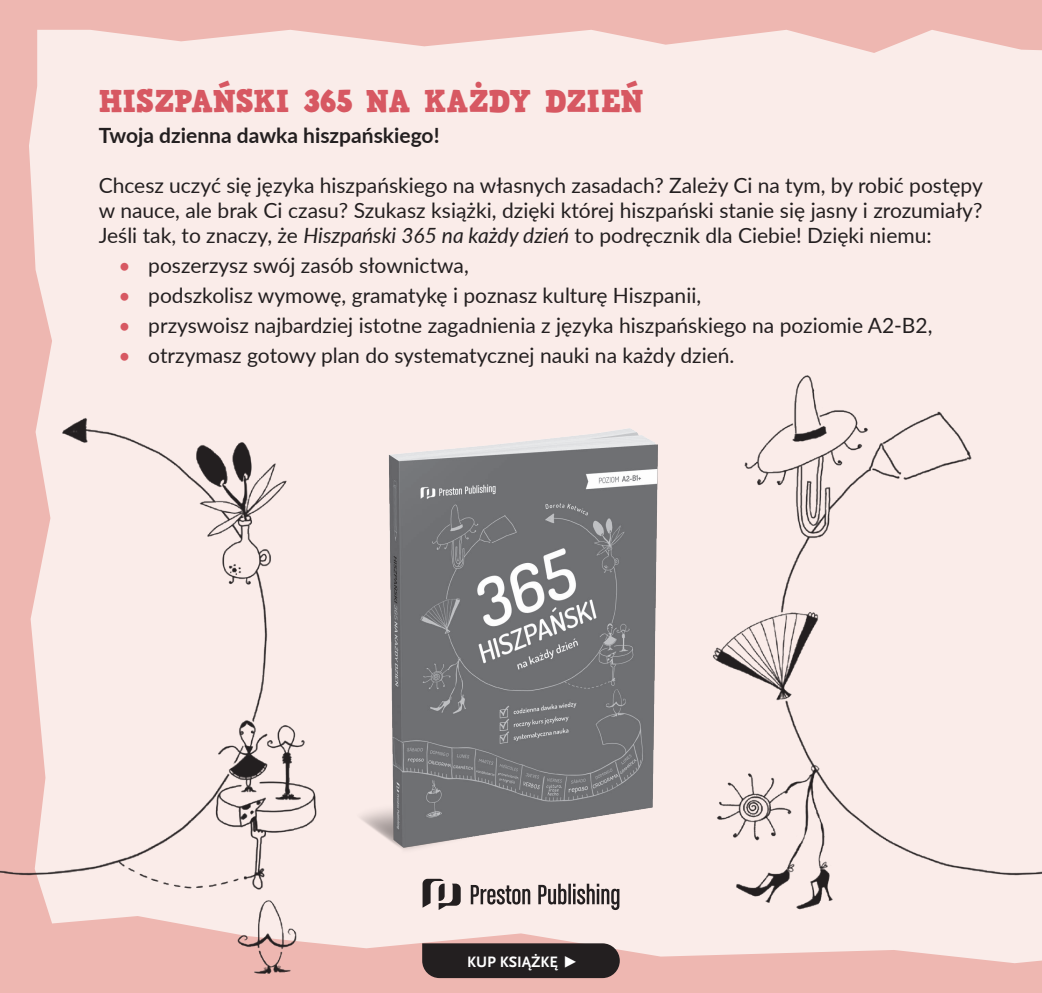
<style>
.page{position:relative;width:1042px;height:993px;background:#fff}
.page>*{position:absolute;margin:0;border:0;box-sizing:border-box;transform-origin:0 0}
.t1{font:31.5px "HVD Comic Serif Pro";color:#d75862}
.t2{font:21px/25.2px "Lato";color:#231f20;text-align:justify}
.t3{font:700 21px "Lato";color:#231f20}
.t4{font:700 15.75px "Scala Sans Pro";color:#fff}
.s1{font-style:italic}
.s2{color:#d75862}
</style>
<div class="page">
<div style="left:0;top:0;width:1042px;height:992px;background:#eeb7b1"></div>
<div style="left:29px;top:30px;width:1013px;height:926px;background:#faece9"></div>
<svg style="left:471px;top:883px;width:148px;height:26px;background:#b1a7a5"></svg>
<svg style="left:422px;top:878px;width:39px;height:31px"></svg>
<div style="left:655px;top:316px;width:387px;height:647px;background:#faece9"></div>
<img style="left:0;top:316px;width:363px;height:658px">
<img style="left:347px;top:418px;width:338px;height:446px">
<div style="left:422px;top:943px;width:198px;height:34px;background:#231f20"></div>
<h1 class="t1" style="left:99px;top:80px;width:546px">HISZPAŃSKI 365 NA KAŻDY DZIEŃ</h1>
<p class="t3" style="left:99px;top:119px;width:342px">Twoja dzienna dawka hiszpańskiego!</p>
<p class="t2" style="left:99px;top:172px;width:886px">Chcesz uczyć się języka hiszpańskiego na własnych zasadach? Zależy Ci na tym, by robić postępy w nauce, ale brak Ci czasu? Szukasz książki, dzięki której hiszpański stanie się jasny i zrozumiały?<br>Jeśli tak, to znaczy, że <span class="s1">Hiszpański 365 na każdy dzień</span> to podręcznik dla Ciebie! Dzięki niemu:</p>
<p class="t2" style="left:119px;top:252px;width:352px"><span class="s2">•</span> poszerzysz swój zasób słownictwa,</p>
<p class="t2" style="left:119px;top:282px;width:584px"><span class="s2">•</span> podszkolisz wymowę, gramatykę i poznasz kulturę Hiszpanii,</p>
<p class="t2" style="left:119px;top:311px;width:815px"><span class="s2">•</span> przyswoisz najbardziej istotne zagadnienia z języka hiszpańskiego na poziomie A2-B2,</p>
<p class="t2" style="left:119px;top:341px;width:617px"><span class="s2">•</span> otrzymasz gotowy plan do systematycznej nauki na każdy dzień.</p>
<p class="t4" style="left:467px;top:952px;width:112px">KUP KSIĄŻKĘ ▶</p>
</div>
